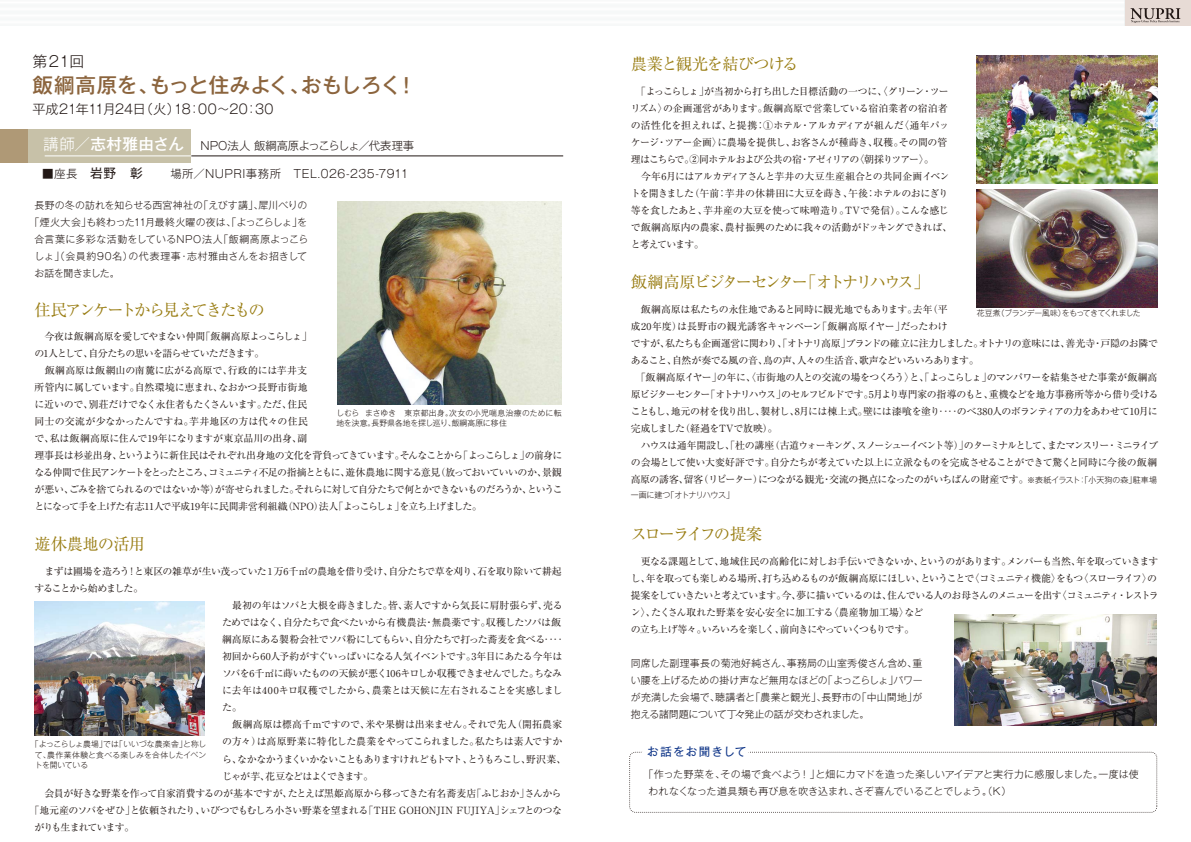
<style>
.page{position:relative;width:1191px;height:842px;background:#fff}
.page>*{position:absolute;margin:0;border:0;box-sizing:border-box;transform-origin:0 0}
.t1{font:500 20.6px "Gothic MB101";letter-spacing:-.005em;color:#8b643d}
.t2{font:16.3px "Ryumin";letter-spacing:-.15em;color:#997d13}
.t3{font:16.3px "Ryumin";letter-spacing:-.115em;color:#997d13}
.t4{font:16.3px "Ryumin";letter-spacing:-.06em;color:#997d13}
.t5{font:16.3px "Ryumin";letter-spacing:-.135em;color:#997d13}
.t6{font:16.3px "Ryumin";letter-spacing:-.035em;color:#997d13}
.t7{font:300 14.9px "Gothic MB101";color:#221815}
.t8{font:300 13.1px "Gothic MB101";letter-spacing:-.03em;color:#221815}
.t9{font:11.5px "Gothic MB101";letter-spacing:.1em;color:#0d3387}
.t10{font:300 11.3px "Gothic MB101";letter-spacing:.045em;color:#221815}
.t11{font:300 11.3px "Gothic MB101";letter-spacing:-.01em;color:#221815}
.t12{font:9.9px/17px "Ryumin";letter-spacing:-.05em;color:#221815}
.t13{font:9.9px/17px "Ryumin";letter-spacing:-.07em;color:#221815}
.t14{font:300 9.9px/17px "Gothic MB101";letter-spacing:.01em;color:#221815}
.t15{font:9.9px "Ryumin";letter-spacing:-.01em;color:#221815}
.t16{font:9.9px "Ryumin";letter-spacing:-.08em;color:#221815}
.t17{font:9.9px "Ryumin";letter-spacing:-.005em;color:#221815}
.t18{font:300 9.9px "Gothic MB101";letter-spacing:-.02em;color:#221815}
.t19{font:300 9.9px "Gothic MB101";letter-spacing:.055em;color:#221815}
.t20{font:300 9.9px "Gothic MB101";letter-spacing:.04em;color:#221815}
.t21{font:9.9px "Ryumin";letter-spacing:-.085em;color:#221815}
.t22{font:9.9px "Ryumin";letter-spacing:-.105em;color:#221815}
.t23{font:9.9px "Ryumin";letter-spacing:-.1em;color:#221815}
.t24{font:300 9.9px "Gothic MB101";letter-spacing:-.045em;color:#221815}
.t25{font:300 8px "Gothic MB101";letter-spacing:-.055em;color:#221815}
.t26{font:300 7.8px/10.5px "Gothic MB101";color:#221815}
.t27{font:300 7.8px "Gothic MB101";letter-spacing:-.035em;color:#221815}
.s1{font-size:15.6px;color:#fff}
.s2{font-weight:500;font-size:15.6px;color:#fff}
.s3{font-weight:400;font-size:12.8px}
.s4{font-family:"Gothic MB101";font-weight:300;font-size:8px}
</style>
<div class="page">
<div style="left:0;top:0;width:1124px;height:26px;background:#f9fafa"></div>
<hr style="left:0;top:25px;width:1124px;height:1px;background:#fff">
<hr style="left:0;top:24px;width:1124px;height:1px;background:#fff">
<hr style="left:0;top:22px;width:1124px;height:1px;background:#fff">
<hr style="left:0;top:21px;width:1124px;height:1px;background:#fff">
<hr style="left:0;top:20px;width:1124px;height:1px;background:#fff">
<hr style="left:0;top:19px;width:1124px;height:1px;background:#fff">
<hr style="left:0;top:18px;width:1124px;height:1px;background:#fff">
<hr style="left:0;top:16px;width:1124px;height:1px;background:#fff">
<hr style="left:0;top:15px;width:1124px;height:1px;background:#fff">
<hr style="left:0;top:14px;width:1124px;height:1px;background:#fff">
<hr style="left:0;top:13px;width:1124px;height:1px;background:#fff">
<hr style="left:0;top:12px;width:1124px;height:1px;background:#fff">
<hr style="left:0;top:11px;width:1124px;height:1px;background:#fff">
<hr style="left:0;top:9px;width:1124px;height:1px;background:#fff">
<hr style="left:0;top:8px;width:1124px;height:1px;background:#fff">
<hr style="left:0;top:7px;width:1124px;height:1px;background:#fff">
<hr style="left:0;top:6px;width:1124px;height:1px;background:#fff">
<hr style="left:0;top:5px;width:1124px;height:1px;background:#fff">
<hr style="left:0;top:4px;width:1124px;height:1px;background:#fff">
<hr style="left:0;top:2px;width:1124px;height:1px;background:#fff">
<hr style="left:0;top:1px;width:1124px;height:1px;background:#fff">
<hr style="left:0;top:0;width:1124px;height:1px;background:#fff">
<div style="left:1125px;top:0;width:66px;height:26px;background:#e7dbd5"></div>
<img style="left:337px;top:201px;width:225px;height:204px">
<img style="left:976px;top:55px;width:181px;height:128px">
<img style="left:976px;top:190px;width:181px;height:117px">
<img style="left:34px;top:601px;width:170px;height:135px">
<img style="left:954px;top:614px;width:202px;height:111px">
<svg style="left:1130px;top:8px;width:50px;height:15px"></svg>
<div style="left:0;top:130px;width:29px;height:33px;background:#af9976"></div>
<div style="left:29px;top:130px;width:162px;height:33px;background:#c7c1a8"></div>
<hr style="left:191px;top:156px;width:372px;height:1px;background:#221815">
<hr style="left:45px;top:156px;width:146px;height:1px;background:#fff">
<div style="left:629px;top:752px;width:528px;height:61px;border:1px dashed #221815;border-radius:6px"></div>
<svg style="left:635px;top:751px;width:139px;height:3px"></svg>
<h3 class="t7" style="left:33px;top:51px;width:53px">第21回</h3>
<h1 class="t1" style="left:33px;top:70px;width:386px">飯綱高原を、もっと住みよく、おもしろく！</h1>
<h3 class="t8" style="left:33px;top:100px;width:242px">平成21年11月24日（火）18：00～20：30</h3>
<p class="t11" style="left:43px;top:138px;width:372px"><span class="s1">講師／</span><span class="s2">志村雅由さん　</span>NPO法人 飯綱高原よっこらしょ／代表理事</p>
<p class="t10" style="left:42px;top:166px;width:368px">■座長　<span class="s3">岩野　彰　　</span>場所／NUPRI事務所　TEL.026-235-7911</p>
<p class="t14" style="left:34px;top:195px;width:274px">長野の冬の訪れを知らせる西宮神社の「えびす講」、犀川べりの</p>
<p class="t18" style="left:30px;top:215px;width:279px">「煙火大会」も終わった11月最終火曜の夜は、「よっこらしょ」を</p>
<p class="t20" style="left:34px;top:232px;width:275px">合言葉に多彩な活動をしているNPO法人「飯綱高原よっこら</p>
<p class="t19" style="left:34px;top:249px;width:274px">しょ」（会員約90名）の代表理事・志村雅由さんをお招きして</p>
<p class="t24" style="left:34px;top:266px;width:87px">お話を聞きました。</p>
<h2 class="t3" style="left:34px;top:300px;width:232px">住民アンケートから見えてきたもの</h2>
<p class="t12" style="left:34px;top:328px;width:530px">　今夜は飯綱高原を愛してやまない仲間「飯綱高原よっこらしょ」<br>の1人として、自分たちの思いを語らせていただきます。<br>　飯綱高原は飯網山の南麓に広がる高原で、行政的には芋井支<br>所管内に属しています。自然環境に恵まれ、なおかつ長野市街地<br>に近いので、別荘だけでなく永住者もたくさんいます。ただ、住民<br>同士の交流が少なかったんですね。芋井地区の方は代々の住民<br>で、私は飯綱高原に住んで19年になりますが東京品川の出身、副<br>理事長は杉並出身、というように新住民はそれぞれ出身地の文化を背負ってきています。そんなことから「よっこらしょ」の前身になる仲間で住民アンケートをとったところ、コミュニティ不足の指摘とともに、遊休農地に関する意見（放っておいていいのか、景観が悪い、ごみを捨てられるのではないか等）が寄せられました。それらに対して自分たちで何とかできないものだろうか、ということになって手を上げた有志11人で平成19年に民間非営利組織（NPO）法人「よっこらしょ」を立ち上げました。</p>
<h2 class="t6" style="left:34px;top:534px;width:112px">遊休農地の活用</h2>
<p class="t12" style="left:44px;top:563px;width:519px">まずは圃場を造ろう！と東区の雑草が生い茂っていた１万6千㎡の農地を借り受け、自分たちで草を刈り、石を取り除いて耕起</p>
<p class="t22" style="left:34px;top:583px;width:110px">することから始めました。</p>
<p class="t12" style="left:222px;top:597px;width:342px">　最初の年はソバと大根を蒔きました。皆、素人ですから気長に肩肘張らず、売る</p>
<p class="t12" style="left:222px;top:614px;width:340px">ためではなく、自分たちで食べたいから有機農法・無農薬です。収穫したソバは飯</p>
<p class="t12" style="left:222px;top:631px;width:342px">綱高原にある製粉会社でソバ粉にしてもらい、自分たちで打った蕎麦を食べる‥‥</p>
<p class="t12" style="left:222px;top:648px;width:342px">初回から60人予約がすぐいっぱいになる人気イベントです。3年目にあたる今年は</p>
<p class="t13" style="left:222px;top:665px;width:341px">ソバを6千㎡に蒔いたものの天候が悪く106キロしか収穫できませんでした。ちなみ</p>
<p class="t15" style="left:222px;top:685px;width:342px">に去年は400キロ収穫でしたから、農業とは天候に左右されることを実感しまし</p>
<p class="t12" style="left:222px;top:699px;width:21px">た。</p>
<p class="t17" style="left:222px;top:719px;width:342px">　飯綱高原は標高千ｍですので、米や果樹は出来ません。それで先人（開拓農家</p>
<p class="t15" style="left:222px;top:736px;width:342px">の方々）は高原野菜に特化した農業をやってこられました。私たちは素人ですか</p>
<p class="t16" style="left:222px;top:753px;width:346px">ら、なかなかうまくいかないこともありますけれどもトマト、とうもろこし、野沢菜、</p>
<p class="t21" style="left:222px;top:770px;width:153px">じゃが芋、花豆などはよくできます。</p>
<p class="t12" style="left:34px;top:784px;width:528px">　会員が好きな野菜を作って自家消費するのが基本ですが、たとえば黒姫高原から移ってきた有名蕎麦店「ふじおか」さんから</p>
<p class="t12" style="left:30px;top:801px;width:534px">「地元産のソバをぜひ」と依頼されたり、いびつでもむしろ小さい野菜を望まれる「THE GOHONJIN FUJIYA」シェフとのつな</p>
<p class="t23" style="left:34px;top:821px;width:102px">がりも生まれています。</p>
<p class="t26" style="left:336px;top:407px;width:227px">しむら まさゆき　東京都出身。次女の小児喘息治療のために転地を決意。長野県各地を探し巡り、飯綱高原に移住</p>
<p class="t26" style="left:35px;top:739px;width:173px;text-align:justify;text-indent:-4px">「よっこらしょ農場」では「いいづな農楽舎」と称して、農作業体験と食べる楽しみを合体したイベントを開いている</p>
<h2 class="t4" style="left:630px;top:54px;width:169px">農業と観光を結びつける</h2>
<p class="t12" style="left:630px;top:83px;width:323px">　「よっこらしょ」が当初から打ち出した目標活動の一つに、〈グリーン・ツーリズム〉の企画運営があります。飯綱高原で営業している宿泊業者の宿泊者の活性化を担えれば、と提携：①ホテル・アルカディアが組んだ〈通年パッケージ・ツアー企画〉に農場を提供し、お客さんが種蒔き、収穫。その間の管理はこちらで。②同ホテルおよび公共の宿・アゼィリアの〈朝採りツアー〉。<br>　今年6月にはアルカディアさんと芋井の大豆生産組合との共同企画イベントを開きました（午前：芋井の休耕田に大豆を蒔き、午後：ホテルのおにぎり等を食したあと、芋井産の大豆を使って味噌造り。TVで発信）。こんな感じで飯綱高原内の農家、農村振興のために我々の活動がドッキングできれば、と考えています。</p>
<h2 class="t2" style="left:630px;top:272px;width:301px">飯綱高原ビジターセンター「オトナリハウス」</h2>
<p class="t12" style="left:630px;top:301px;width:529px">　飯綱高原は私たちの永住地であると同時に観光地でもあります。去年（平<br>成20年度）は長野市の観光誘客キャンペーン「飯綱高原イヤー」だったわけ<br>ですが、私たちも企画運営に関わり、「オトナリ高原」ブランドの確立に注力しました。オトナリの意味には、善光寺・戸隠のお隣であること、自然が奏でる風の音、鳥の声、人々の生活音、歌声などいろいろあります。<br>　「飯綱高原イヤー」の年に、〈市街地の人との交流の場をつくろう〉と、「よっこらしょ」のマンパワーを結集させた事業が飯綱高原ビジターセンター「オトナリハウス」のセルフビルドです。5月より専門家の指導のもと、重機などを地方事務所等から借り受けることもし、地元の材を伐り出し、製材し、8月には棟上式。壁には漆喰を塗り‥‥のべ380人のボランティアの力をあわせて10月に完成しました（経過をTVで放映）。<br>　ハウスは通年開設し、「杜の講座（古道ウォーキング、スノーシューイベント等）」のターミナルとして、またマンスリー・ミニライブの会場として使い大変好評です。自分たちが考えていた以上に立派なものを完成させることができて驚くと同時に今後の飯綱高原の誘客、留客（リピーター）につながる観光・交流の拠点になったのがいちばんの財産です。<span class="s4">※表紙イラスト：「小天狗の森」駐車場</span></p>
<p class="t25" style="left:630px;top:490px;width:105px">一画に建つ「オトナリハウス」</p>
<h2 class="t5" style="left:630px;top:524px;width:133px">スローライフの提案</h2>
<p class="t13" style="left:630px;top:553px;width:529px">　更なる課題として、地域住民の高齢化に対しお手伝いできないか、というのがあります。メンバーも当然、年を取っていきますし、年を取っても楽しめる場所、打ち込めるものが飯綱高原にほしい、ということで〈コミュニティ機能〉をもつ〈スローライフ〉の提案をしていきたいと考えています。今、夢に描いているのは、住んでいる人のお母さんのメニューを出す〈コミュニティ・レストラン〉、たくさん取れた野菜を安心安全に加工する〈農産物加工場〉など<br>の立ち上げ等々。いろいろを楽しく、前向きにやっていくつもりです。</p>
<p class="t14" style="left:630px;top:654px;width:293px;text-align:justify">同席した副理事長の菊池好純さん、事務局の山室秀俊さん含め、重い腰を上げるための掛け声など無用なほどの「よっこらしょ」パワーが充満した会場で、聴講者と「農業と観光」、長野市の「中山間地」が抱える諸問題について丁々発止の話が交わされました。</p>
<p class="t27" style="left:976px;top:308px;width:165px">花豆煮（ブランデー風味）をもってきてくれました</p>
<p class="t9" style="left:647px;top:743px;width:101px">お話をお聞きして</p>
<p class="t14" style="left:648px;top:765px;width:492px;text-indent:-5px">「作った野菜を、その場で食べよう！」と畑にカマドを造った楽しいアイデアと実行力に感服しました。一度は使われなくなった道具類も再び息を吹き込まれ、さぞ喜んでいることでしょう。（K）</p>
</div>
